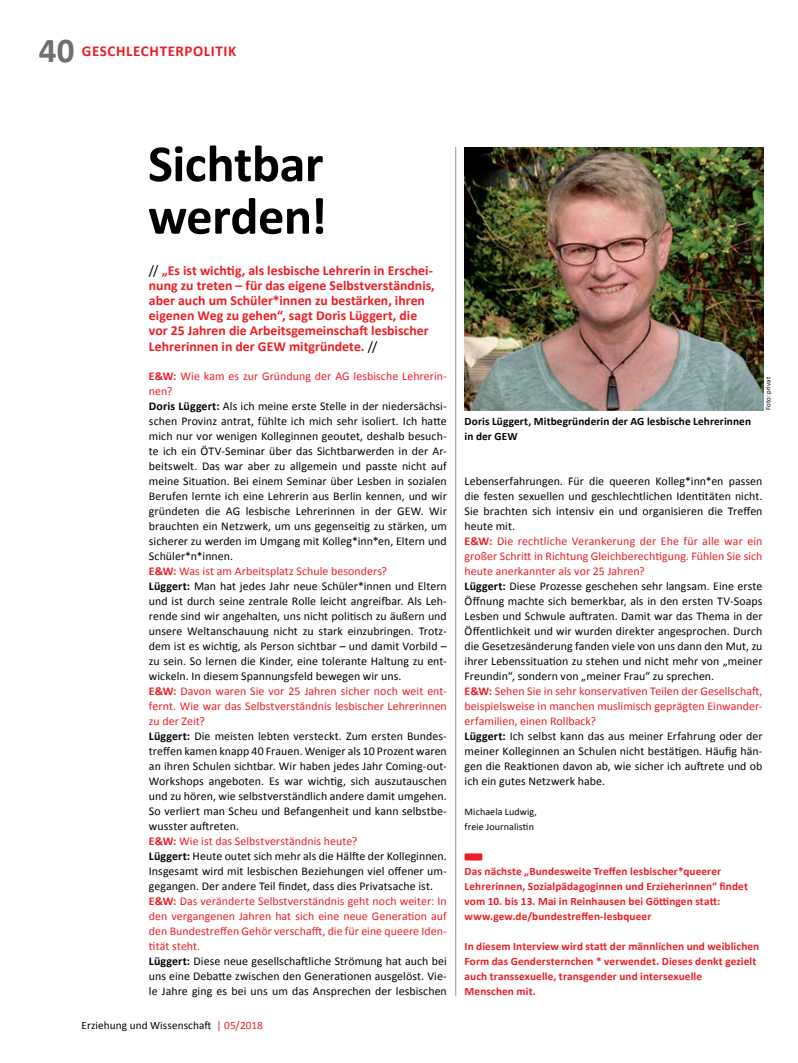
<style>
.page{position:relative;width:798px;height:1063px;background:#fff}
.page>*{position:absolute;margin:0;border:0;box-sizing:border-box;transform-origin:0 0}
.t1{font:700 52.5px/52.5px "Calibri";letter-spacing:-.01em;color:#000}
.t2{font:700 35px "Calibri";color:#6d6e71}
.t3{font:700 15px "Calibri";letter-spacing:.04em;color:#ed1d24}
.t4{font:700 13.75px/15px "Calibri";color:#ed1d24}
.t5{font:11.88px/15px "Calibri";letter-spacing:.005em;color:#000}
.t6{font:700 11.25px/15px "Calibri";letter-spacing:.01em;color:#ed1d24}
.t7{font:700 11.25px/15px "Calibri";letter-spacing:.01em;color:#000}
.t8{font:11.25px "Calibri";letter-spacing:.005em;color:#000}
.t9{font:10px/15px "Calibri";letter-spacing:.01em;color:#000}
.t10{font:6.88px "Calibri";letter-spacing:.02em;color:#000}
.s1{font-weight:400;color:#000}
.s2{font-weight:700;color:#ed1d24}
.s3{color:#ed1d24}
.s4{font-weight:700}
</style>
<div class="page">
<hr style="left:455px;top:147px;width:1px;height:849px;background:#939598">
<img style="left:464px;top:147px;width:299px;height:263px">
<div style="left:464px;top:853px;width:18px;height:7px;background:#ed1d24"></div>
<h2 class="t2" style="left:39px;top:28px;width:37px">40</h2>
<p class="t3" style="left:82px;top:42px;width:156px">GESCHLECHTERPOLITIK</p>
<h1 class="t1" style="left:148px;top:137px;width:180px">Sichtbar werden!</h1>
<p class="t4" style="left:149px;top:263px;width:287px"><span class="s1">//</span> „Es ist wichtig, als lesbische Lehrerin in Erschei&shy;nung zu treten – für das eigene Selbstverständnis, aber auch um Schüler*innen zu bestärken, ihren eigenen Weg zu gehen“, sagt Doris Lüggert, die vor 25 Jahren die Arbeitsgemeinschaft lesbischer Lehrerinnen in der GEW mitgründete. <span class="s1">//</span></p>
<p class="t5" style="left:149px;top:369px;width:299px"><span class="s2">E&amp;W:</span> <span class="s3">Wie kam es zur Gründung der AG lesbische Lehrerin&shy;nen?<br></span><span class="s4">Doris Lüggert:</span> Als ich meine erste Stelle in der niedersächsi&shy;schen Provinz antrat, fühlte ich mich sehr isoliert. Ich hatte mich nur vor wenigen Kolleginnen geoutet, deshalb besuch&shy;te ich ein ÖTV-Seminar über das Sichtbarwerden in der Ar&shy;beitswelt. Das war aber zu allgemein und passte nicht auf meine Situation. Bei einem Seminar über Lesben in sozialen Berufen lernte ich eine Lehrerin aus Berlin kennen, und wir gründeten die AG lesbische Lehrerinnen in der GEW. Wir brauchten ein Netzwerk, um uns gegenseitig zu stärken, um sicherer zu werden im Umgang mit Kolleg*inn*en, Eltern und Schüler*n*innen.<br><span class="s2">E&amp;W:</span> <span class="s3">Was ist am Arbeitsplatz Schule besonders?<br></span><span class="s4">Lüggert:</span> Man hat jedes Jahr neue Schüler*innen und Eltern und ist durch seine zentrale Rolle leicht angreifbar. Als Leh&shy;rende sind wir angehalten, uns nicht politisch zu äußern und unsere Weltanschauung nicht zu stark einzubringen. Trotz&shy;dem ist es wichtig, als Person sichtbar – und damit Vorbild – zu sein. So lernen die Kinder, eine tolerante Haltung zu ent&shy;wickeln. In diesem Spannungsfeld bewegen wir uns.<br><span class="s2">E&amp;W:</span> <span class="s3">Davon waren Sie vor 25 Jahren sicher noch weit ent&shy;fernt. Wie war das Selbstverständnis lesbischer Lehrerinnen zu der Zeit?<br></span><span class="s4">Lüggert:</span> Die meisten lebten versteckt. Zum ersten Bundes&shy;treffen kamen knapp 40 Frauen. Weniger als 10 Prozent waren an ihren Schulen sichtbar. Wir haben jedes Jahr Coming-out-Workshops angeboten. Es war wichtig, sich auszutauschen und zu hören, wie selbstverständlich andere damit umgehen.<br>So verliert man Scheu und Befangenheit und kann selbstbe&shy;wusster auftreten.<br><span class="s2">E&amp;W:</span> <span class="s3">Wie ist das Selbstverständnis heute?<br></span><span class="s4">Lüggert:</span> Heute outet sich mehr als die Hälfte der Kolleginnen.<br>Insgesamt wird mit lesbischen Beziehungen viel offener um&shy;gegangen. Der andere Teil findet, dass dies Privatsache ist.<br><span class="s2">E&amp;W:</span> <span class="s3">Das veränderte Selbstverständnis geht noch weiter: In den vergangenen Jahren hat sich eine neue Generation auf den Bundestreffen Gehör verschafft, die für eine queere Iden&shy;tität steht.<br></span><span class="s4">Lüggert:</span> Diese neue gesellschaftliche Strömung hat auch bei uns eine Debatte zwischen den Generationen ausgelöst. Vie&shy;le Jahre ging es bei uns um das Ansprechen der lesbischen</p>
<p class="t8" style="left:81px;top:1018px;width:183px">Erziehung und Wissenschaft <span class="s3">| 05/2018</span></p>
<p class="t7" style="left:464px;top:414px;width:288px">Doris Lüggert, Mitbegründerin der AG lesbische Lehrerinnen in der GEW</p>
<p class="t10" style="left:763px;top:410px;width:35px;rotate:-90deg">Foto: privat</p>
<p class="t5" style="left:464px;top:474px;width:299px">Lebenserfahrungen. Für die queeren Kolleg*inn*en passen die festen sexuellen und geschlechtlichen Identitäten nicht.<br>Sie brachten sich intensiv ein und organisieren die Treffen heute mit.<br><span class="s2">E&amp;W:</span> <span class="s3">Die rechtliche Verankerung der Ehe für alle war ein großer Schritt in Richtung Gleichberechtigung. Fühlen Sie sich heute anerkannter als vor 25 Jahren?<br></span><span class="s4">Lüggert:</span> Diese Prozesse geschehen sehr langsam. Eine erste Öffnung machte sich bemerkbar, als in den ersten TV-Soaps Lesben und Schwule auftraten. Damit war das Thema in der Öffentlichkeit und wir wurden direkter angesprochen. Durch die Gesetzesänderung fanden viele von uns dann den Mut, zu ihrer Lebenssituation zu stehen und nicht mehr von „meiner Freundin“, sondern von „meiner Frau“ zu sprechen.<br><span class="s2">E&amp;W:</span> <span class="s3">Sehen Sie in sehr konservativen Teilen der Gesellschaft, beispielsweise in manchen muslimisch geprägten Einwander&shy;erfamilien, einen Rollback?<br></span><span class="s4">Lüggert:</span> Ich selbst kann das aus meiner Erfahrung oder der meiner Kolleginnen an Schulen nicht bestätigen. Häufig hän&shy;gen die Reaktionen davon ab, wie sicher ich auftrete und ob ich ein gutes Netzwerk habe.</p>
<p class="t9" style="left:464px;top:805px;width:74px">Michaela Ludwig, freie Journalistin</p>
<p class="t6" style="left:464px;top:864px;width:285px">Das nächste „Bundesweite Treffen lesbischer*queerer Lehrerinnen, Sozialpädagoginnen und Erzieherinnen“ findet vom 10. bis 13. Mai in Reinhausen bei Göttingen statt: www.gew.de/bundestreffen-lesbqueer</p>
<p class="t6" style="left:464px;top:939px;width:296px">In diesem Interview wird statt der männlichen und weiblichen Form das Gendersternchen * verwendet. Dieses denkt gezielt auch transsexuelle, transgender und intersexuelle<br>Menschen mit.</p>
</div>
